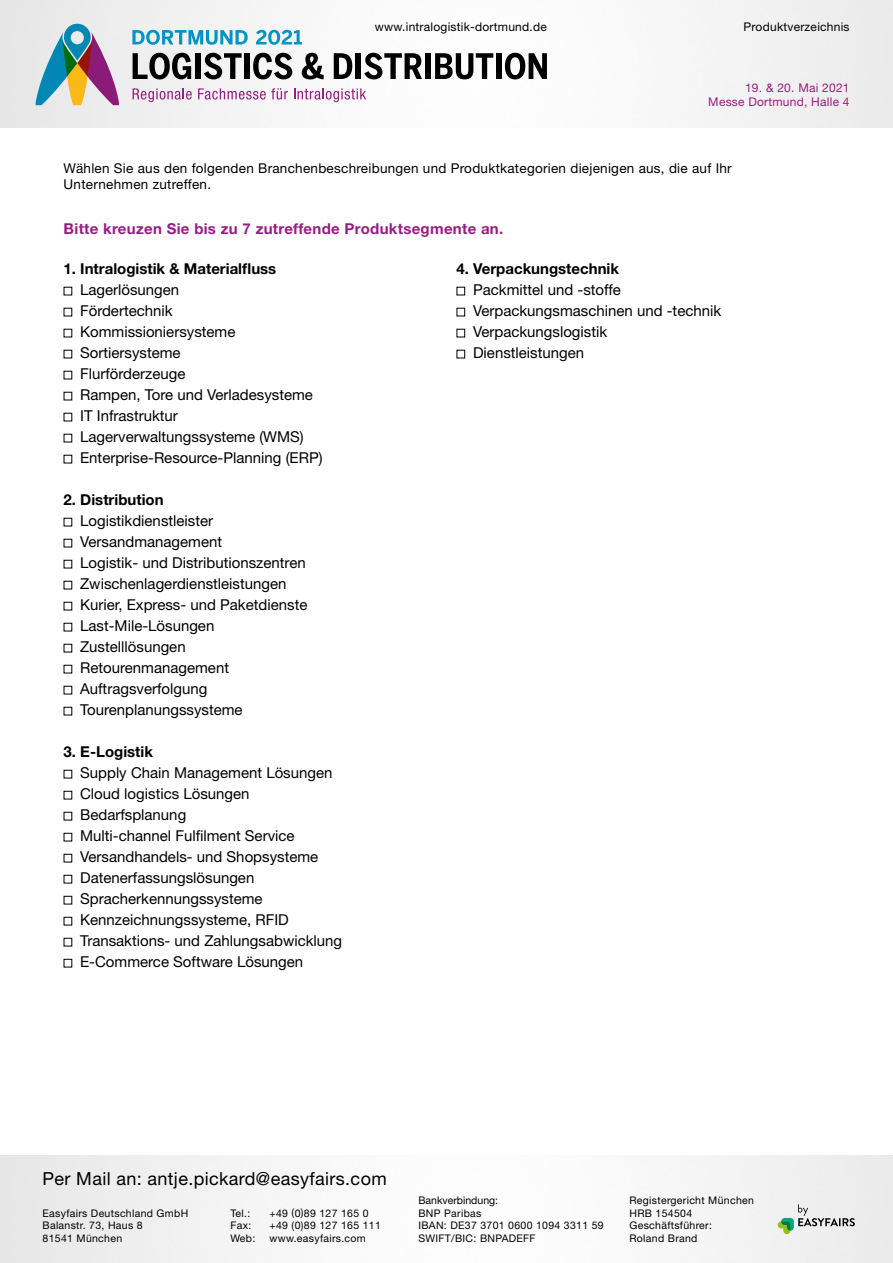
<style>
.page{position:relative;width:893px;height:1263px;background:#fff}
.page>*{position:absolute;margin:0;border:0;box-sizing:border-box;transform-origin:0 0}
.t1{font:18px "Helvetica Neue LT Std";letter-spacing:.02em;color:#000}
.t2{font:15px/21px "Helvetica Neue LT Std";color:#000}
.t3{font:700 15px "Helvetica Neue LT Std";color:#000}
.t4{font:700 15px "Helvetica Neue LT Std";letter-spacing:.02em;color:#971e82}
.t5{font:13.5px/16.2px "Helvetica Neue LT Std";letter-spacing:.02em;color:#000}
.t6{font:12px "Helvetica Neue LT Std";letter-spacing:.02em;color:#000}
.t7{font:12px/14.4px "Helvetica Neue LT Std";letter-spacing:.02em;color:#971e82;text-align:right}
.t8{font:10.5px/12.6px "Helvetica Neue LT Std";letter-spacing:.03em;color:#000}
</style>
<div class="page">
<img style="left:0;top:0;width:893px;height:128px">
<svg style="left:778px;top:1204px;width:77px;height:30px"></svg>
<svg style="left:133px;top:53px;width:58px;height:26px"></svg>
<div style="left:195px;top:53px;width:6px;height:26px;background:#000"></div>
<svg style="left:204px;top:53px;width:38px;height:26px"></svg>
<div style="left:244px;top:53px;width:6px;height:26px;background:#000"></div>
<svg style="left:253px;top:53px;width:39px;height:26px"></svg>
<svg style="left:302px;top:53px;width:22px;height:26px"></svg>
<svg style="left:334px;top:53px;width:18px;height:26px"></svg>
<div style="left:356px;top:53px;width:5px;height:26px;background:#000"></div>
<svg style="left:364px;top:53px;width:58px;height:26px"></svg>
<div style="left:425px;top:53px;width:6px;height:26px;background:#000"></div>
<svg style="left:435px;top:53px;width:58px;height:26px"></svg>
<div style="left:496px;top:53px;width:5px;height:26px;background:#000"></div>
<svg style="left:505px;top:53px;width:42px;height:26px"></svg>
<svg style="left:36px;top:24px;width:83px;height:81px;background:#9ea6ad"></svg>
<svg style="left:133px;top:88px;width:59px;height:14px"></svg>
<svg style="left:198px;top:88px;width:90px;height:12px"></svg>
<svg style="left:294px;top:88px;width:72px;height:14px"></svg>
<svg style="left:132px;top:30px;width:116px;height:15px"></svg>
<svg style="left:256px;top:30px;width:46px;height:15px"></svg>
<div style="left:64px;top:770px;width:8px;height:8px;border:1px solid #000"></div>
<div style="left:64px;top:791px;width:8px;height:8px;border:1px solid #000"></div>
<div style="left:64px;top:812px;width:8px;height:8px;border:1px solid #000"></div>
<div style="left:64px;top:833px;width:8px;height:8px;border:1px solid #000"></div>
<div style="left:64px;top:854px;width:8px;height:8px;border:1px solid #000"></div>
<div style="left:64px;top:875px;width:8px;height:8px;border:1px solid #000"></div>
<div style="left:64px;top:896px;width:8px;height:8px;border:1px solid #000"></div>
<div style="left:64px;top:917px;width:8px;height:8px;border:1px solid #000"></div>
<div style="left:64px;top:938px;width:8px;height:8px;border:1px solid #000"></div>
<div style="left:64px;top:959px;width:8px;height:8px;border:1px solid #000"></div>
<div style="left:457px;top:287px;width:8px;height:8px;border:1px solid #000"></div>
<div style="left:457px;top:308px;width:8px;height:8px;border:1px solid #000"></div>
<div style="left:457px;top:329px;width:8px;height:8px;border:1px solid #000"></div>
<div style="left:457px;top:350px;width:8px;height:8px;border:1px solid #000"></div>
<p class="t6" style="left:375px;top:20px;width:174px">www.intralogistik-dortmund.de</p>
<p class="t6" style="left:743px;top:20px;width:108px">Produktverzeichnis</p>
<p class="t7" style="left:708px;top:80px;width:143px">19. &amp; 20. Mai 2021<br>Messe Dortmund, Halle 4</p>
<p class="t5" style="left:64px;top:160px;width:670px">Wählen Sie aus den folgenden Branchenbeschreibungen und Produktkategorien diejenigen aus, die auf Ihr<br>Unternehmen zutreffen.</p>
<p class="t4" style="left:64px;top:220px;width:441px">Bitte kreuzen Sie bis zu 7 zutreffende Produktsegmente an.</p>
<p class="t3" style="left:64px;top:260px;width:214px">1. Intralogistik &amp; Materialfluss</p>
<p class="t2" style="left:80px;top:279px;width:244px">Lagerlösungen<br>Fördertechnik<br>Kommissioniersysteme<br>Sortiersysteme<br>Flurförderzeuge<br>Rampen, Tore und Verladesysteme<br>IT Infrastruktur<br>Lagerverwaltungssysteme (WMS)<br>Enterprise-Resource-Planning (ERP)</p>
<p class="t3" style="left:64px;top:491px;width:101px">2. Distribution</p>
<p class="t2" style="left:80px;top:510px;width:229px">Logistikdienstleister<br>Versandmanagement<br>Logistik- und Distributionszentren<br>Zwischenlagerdienstleistungen<br>Kurier, Express- und Paketdienste<br>Last-Mile-Lösungen<br>Zustelllösungen<br>Retourenmanagement<br>Auftragsverfolgung<br>Tourenplanungssysteme</p>
<p class="t3" style="left:64px;top:743px;width:91px">3. E-Logistik</p>
<p class="t2" style="left:80px;top:762px;width:264px">Supply Chain Management Lösungen<br>Cloud logistics Lösungen<br>Bedarfsplanung<br>Multi-channel Fulfilment Service<br>Versandhandels- und Shopsysteme<br>Datenerfassungslösungen<br>Spracherkennungssysteme<br>Kennzeichnungssysteme, RFID<br>Transaktions- und Zahlungsabwicklung<br>E-Commerce Software Lösungen</p>
<p class="t3" style="left:457px;top:260px;width:164px">4. Verpackungstechnik</p>
<p class="t2" style="left:473px;top:279px;width:250px">Packmittel und -stoffe<br>Verpackungsmaschinen und -technik<br>Verpackungslogistik<br>Dienstleistungen</p>
<p class="t1" style="left:43px;top:1168px;width:346px">Per Mail an: antje.pickard@easyfairs.com</p>
<p class="t8" style="left:43px;top:1206px;width:147px">Easyfairs Deutschland GmbH<br>Balanstr. 73, Haus 8<br>81541 München</p>
<p class="t8" style="left:230px;top:1206px;width:21px">Tel.:</p>
<p class="t8" style="left:269px;top:1206px;width:101px">+49 (0)89 127 165 0</p>
<p class="t8" style="left:230px;top:1219px;width:22px">Fax:</p>
<p class="t8" style="left:269px;top:1219px;width:113px">+49 (0)89 127 165 111</p>
<p class="t8" style="left:230px;top:1232px;width:26px">Web:</p>
<p class="t8" style="left:269px;top:1232px;width:98px">www.easyfairs.com</p>
<p class="t8" style="left:418px;top:1194px;width:187px">Bankverbindung:<br>BNP Paribas<br>IBAN: DE37 3701 0600 1094 3311 59<br>SWIFT/BIC: BNPADEFF</p>
<p class="t8" style="left:629px;top:1194px;width:126px">Registergericht München<br>HRB 154504<br>Geschäftsführer:<br>Roland Brand</p>
</div>
